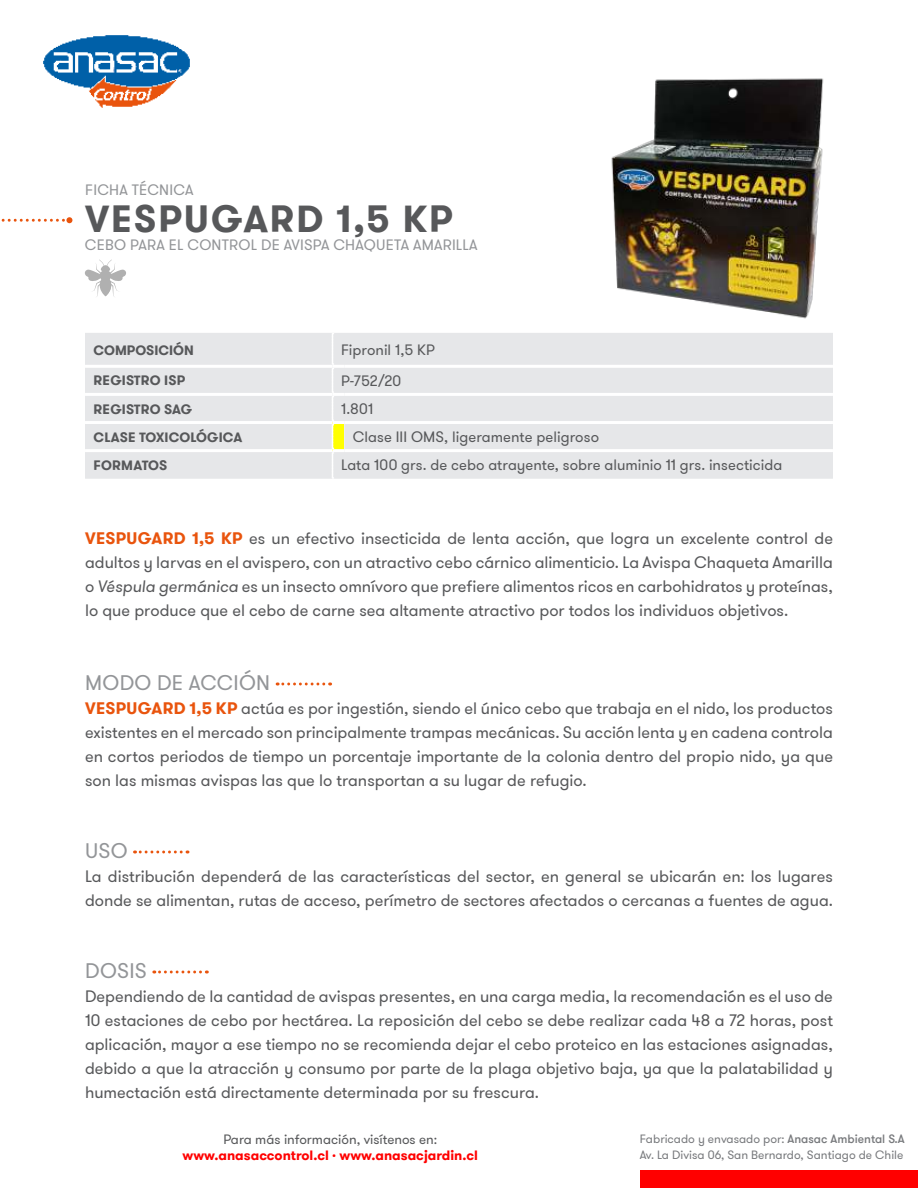
<style>
.page{position:relative;width:918px;height:1188px;background:#fff}
.page>*{position:absolute;margin:0;border:0;box-sizing:border-box;transform-origin:0 0}
.t1{font:700 37.5px "GT Walsheim Pro";letter-spacing:.05em;color:#57585a}
.t2{font:21px "GT Walsheim Pro";letter-spacing:.015em;color:#939598}
.t3{font:16.5px/24px "GT Walsheim Pro";color:#57585a;text-align:justify}
.t4{font:15px "GT Walsheim Pro";letter-spacing:.005em;color:#57585a}
.t5{font:15px "GT Walsheim Pro";letter-spacing:.015em;color:#939598}
.t6{font:700 13.5px "GT Walsheim Pro";letter-spacing:.015em;color:#57585a}
.t7{font:700 13.5px "GT Walsheim Pro";color:#f00}
.t8{font:13.5px "GT Walsheim Pro";color:#57585a}
.t9{font:12px/16.2px "GT Walsheim Pro";color:#787a7d}
.s1{font-weight:700;color:#e9540d}
.s2{font-style:italic}
.s3{font-weight:500}
</style>
<div class="page">
<div style="left:640px;top:1170px;width:278px;height:18px;background:#f00"></div>
<img style="left:43px;top:35px;width:147px;height:73px">
<img style="left:611px;top:78px;width:213px;height:241px">
<svg style="left:1px;top:217px;width:71px;height:6px"></svg>
<svg style="left:277px;top:682px;width:47px;height:3px"></svg>
<svg style="left:135px;top:850px;width:46px;height:3px"></svg>
<svg style="left:154px;top:970px;width:53px;height:3px"></svg>
<svg style="left:85px;top:333px;width:748px;height:146px;background:#e7e8ea"></svg>
<hr style="left:344px;top:449px;width:489px;height:3px;background:#fff">
<svg style="left:85px;top:260px;width:41px;height:37px"></svg>
<p class="t5" style="left:85px;top:181px;width:110px">FICHA TÉCNICA</p>
<h1 class="t1" style="left:85px;top:195px;width:369px">VESPUGARD 1,5 KP</h1>
<p class="t5" style="left:85px;top:236px;width:394px">CEBO PARA EL CONTROL DE AVISPA CHAQUETA AMARILLA</p>
<p class="t6" style="left:94px;top:341px;width:102px">COMPOSICIÓN</p>
<p class="t4" style="left:341px;top:341px;width:96px">Fipronil 1,5 KP</p>
<p class="t6" style="left:94px;top:372px;width:93px">REGISTRO ISP</p>
<p class="t4" style="left:341px;top:372px;width:62px">P-752/20</p>
<p class="t6" style="left:94px;top:400px;width:100px">REGISTRO SAG</p>
<p class="t4" style="left:341px;top:400px;width:34px">1.801</p>
<p class="t6" style="left:94px;top:428px;width:150px">CLASE TOXICOLÓGICA</p>
<p class="t4" style="left:353px;top:428px;width:248px">Clase III OMS, ligeramente peligroso</p>
<p class="t6" style="left:94px;top:457px;width:75px">FORMATOS</p>
<p class="t4" style="left:341px;top:456px;width:443px">Lata 100 grs. de cebo atrayente, sobre aluminio 11 grs. insecticida</p>
<p class="t3" style="left:85px;top:526px;width:750px"><span class="s1">VESPUGARD 1,5 KP</span> es un efectivo insecticida de lenta acción, que logra un excelente control de adultos y larvas en el avispero, con un atractivo cebo cárnico alimenticio. La Avispa Chaqueta Amarilla o <span class="s2">Véspula germánica</span> es un insecto omnívoro que prefiere alimentos ricos en carbohidratos y proteínas, lo que produce que el cebo de carne sea altamente atractivo por todos los individuos objetivos.</p>
<p class="t2" style="left:85px;top:670px;width:186px">MODO DE ACCIÓN</p>
<p class="t3" style="left:85px;top:696px;width:749px"><span class="s1">VESPUGARD 1,5 KP</span> actúa es por ingestión, siendo el único cebo que trabaja en el nido, los productos existentes en el mercado son principalmente trampas mecánicas. Su acción lenta y en cadena controla en cortos periodos de tiempo un porcentaje importante de la colonia dentro del propio nido, ya que son las mismas avispas las que lo transportan a su lugar de refugio.</p>
<p class="t2" style="left:85px;top:838px;width:44px">USO</p>
<p class="t3" style="left:85px;top:864px;width:750px">La distribución dependerá de las características del sector, en general se ubicarán en: los lugares donde se alimentan, rutas de acceso, perímetro de sectores afectados o cercanas a fuentes de agua.</p>
<p class="t2" style="left:85px;top:958px;width:63px">DOSIS</p>
<p class="t3" style="left:85px;top:984px;width:749px">Dependiendo de la cantidad de avispas presentes, en una carga media, la recomendación es el uso de 10 estaciones de cebo por hectárea. La reposición del cebo se debe realizar cada 48 a 72 horas, post aplicación, mayor a ese tiempo no se recomienda dejar el cebo proteico en las estaciones asignadas, debido a que la atracción y consumo por parte de la plaga objetivo baja, ya que la palatabilidad y humectación está directamente determinada por su frescura.</p>
<p class="t8" style="left:223px;top:1131px;width:215px">Para más información, visítenos en:</p>
<p class="t7" style="left:183px;top:1147px;width:297px">www.anasaccontrol.cl · www.anasacjardin.cl</p>
<p class="t9" style="left:640px;top:1130px;width:267px">Fabricado y envasado por: <span class="s3">Anasac Ambiental S.A<br></span>Av. La Divisa 06, San Bernardo, Santiago de Chile</p>
</div>
